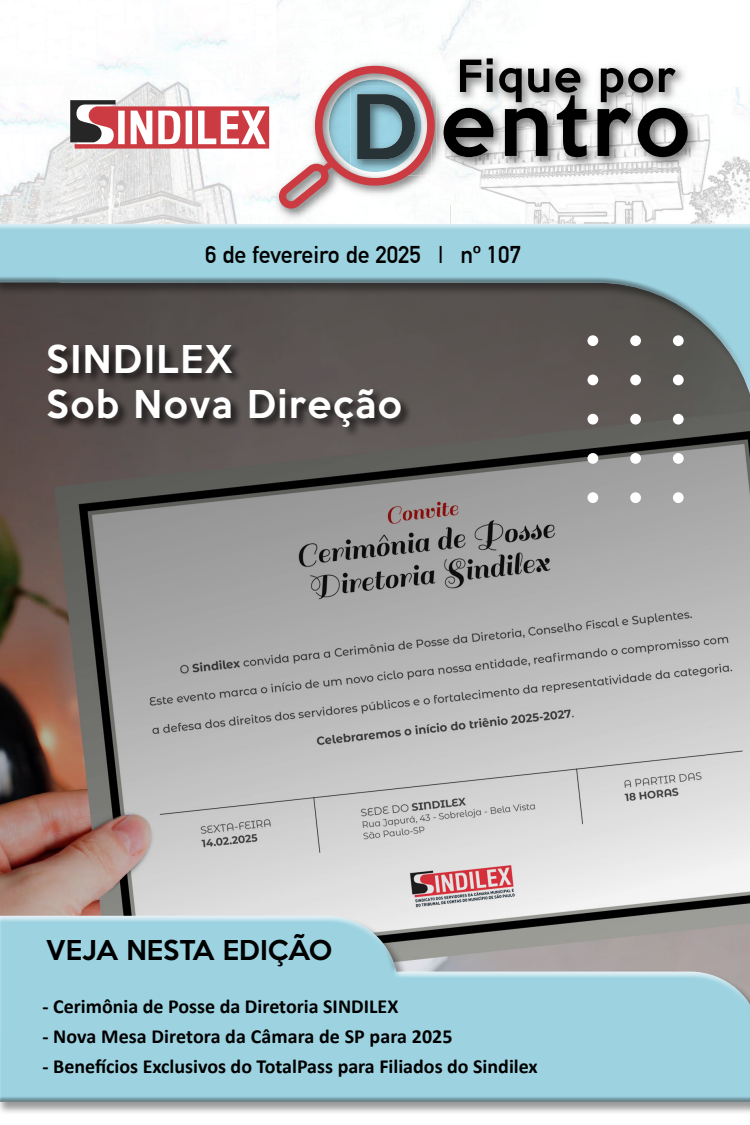
<style>
.page{position:relative;width:750px;height:1125px;background:#fff}
.page>*{position:absolute;margin:0;border:0;box-sizing:border-box;transform-origin:0 0}
.t1{font:500 35px/45px "Keep Calm";letter-spacing:.05em;color:#fff}
.t2{font:500 25px "Keep Calm";letter-spacing:.005em;color:#000}
.t3{font:700 23.75px "DIN Alternate";color:#000}
.t4{font:700 20px "Calibri";color:#000}
</style>
<div class="page">
<svg style="left:612px;top:446px;width:138px;height:460px;background:#bfbfbf"></svg>
<svg style="left:0;top:446px;width:612px;height:460px;background:#a09a98"></svg>
<img style="left:364px;top:0;width:386px;height:214px">
<img style="left:0;top:0;width:283px;height:214px">
<svg style="left:70px;top:100px;width:199px;height:49px"></svg>
<img style="left:436px;top:51px;width:268px;height:122px">
<svg style="left:460px;top:60px;width:21px;height:32px"></svg>
<svg style="left:487px;top:58px;width:6px;height:34px"></svg>
<svg style="left:499px;top:68px;width:23px;height:34px"></svg>
<svg style="left:528px;top:69px;width:21px;height:24px"></svg>
<svg style="left:601px;top:68px;width:52px;height:34px;background:#727272"></svg>
<svg style="left:659px;top:68px;width:17px;height:24px"></svg>
<svg style="left:450px;top:108px;width:44px;height:49px;background:#484848"></svg>
<svg style="left:505px;top:108px;width:43px;height:48px;background:#515151"></svg>
<svg style="left:555px;top:68px;width:32px;height:89px;background:#737373"></svg>
<svg style="left:598px;top:108px;width:33px;height:48px;background:#696969"></svg>
<svg style="left:638px;top:108px;width:50px;height:49px;background:#5b5b5b"></svg>
<img style="left:271px;top:58px;width:179px;height:156px">
<img style="left:436px;top:58px;width:14px;height:115px">
<img style="left:444px;top:116px;width:6px;height:33px">
<svg style="left:279px;top:65px;width:156px;height:145px"></svg>
<div style="left:0;top:214px;width:750px;height:232px;background:#fff;opacity:.4"></div>
<div style="left:0;top:220px;width:750px;height:215px;background:#000;opacity:.4"></div>
<div style="left:0;top:915px;width:750px;height:200px;background:#000;opacity:.4"></div>
<div style="left:0;top:909px;width:750px;height:195px;background:#fff;opacity:.75"></div>
<div style="left:0;top:938px;width:750px;height:166px;background:#000;opacity:.4"></div>
<div style="left:587px;top:335px;width:11px;height:11px;background:#fff;border-radius:50%"></div>
<div style="left:587px;top:375px;width:11px;height:10px;background:#fff;border-radius:50%"></div>
<div style="left:587px;top:414px;width:11px;height:11px;background:#fff;border-radius:50%"></div>
<div style="left:587px;top:453px;width:11px;height:11px;background:#fff;border-radius:50%"></div>
<div style="left:587px;top:492px;width:11px;height:11px;background:#fff;border-radius:50%"></div>
<div style="left:630px;top:335px;width:11px;height:11px;background:#fff;border-radius:50%"></div>
<div style="left:630px;top:375px;width:11px;height:10px;background:#fff;border-radius:50%"></div>
<div style="left:630px;top:414px;width:11px;height:11px;background:#fff;border-radius:50%"></div>
<div style="left:630px;top:453px;width:11px;height:11px;background:#fff;border-radius:50%"></div>
<div style="left:630px;top:492px;width:11px;height:11px;background:#fff;border-radius:50%"></div>
<div style="left:673px;top:335px;width:11px;height:11px;background:#fff;border-radius:50%"></div>
<div style="left:673px;top:375px;width:11px;height:10px;background:#fff;border-radius:50%"></div>
<div style="left:673px;top:414px;width:11px;height:11px;background:#fff;border-radius:50%"></div>
<div style="left:673px;top:453px;width:11px;height:11px;background:#fff;border-radius:50%"></div>
<div style="left:673px;top:492px;width:11px;height:11px;background:#fff;border-radius:50%"></div>
<div style="left:47px;top:343px;width:365px;height:96px;background:#000;opacity:.75"></div>
<p class="t3" style="left:205px;top:237px;width:317px">6 de fevereiro de 2025 | nº 107</p>
<h1 class="t1" style="left:46px;top:334px;width:357px">SINDILEX<br>Sob Nova Direção</h1>
<p class="t2" style="left:46px;top:928px;width:288px">VEJA NESTA EDIÇÃO</p>
<p class="t4" style="left:42px;top:992px;width:357px">- Cerimônia de Posse da Diretoria SINDILEX</p>
<p class="t4" style="left:42px;top:1022px;width:412px">- Nova Mesa Diretora da Câmara de SP para 2025</p>
<p class="t4" style="left:42px;top:1052px;width:497px">- Benefícios Exclusivos do TotalPass para Filiados do Sindilex</p>
</div>
